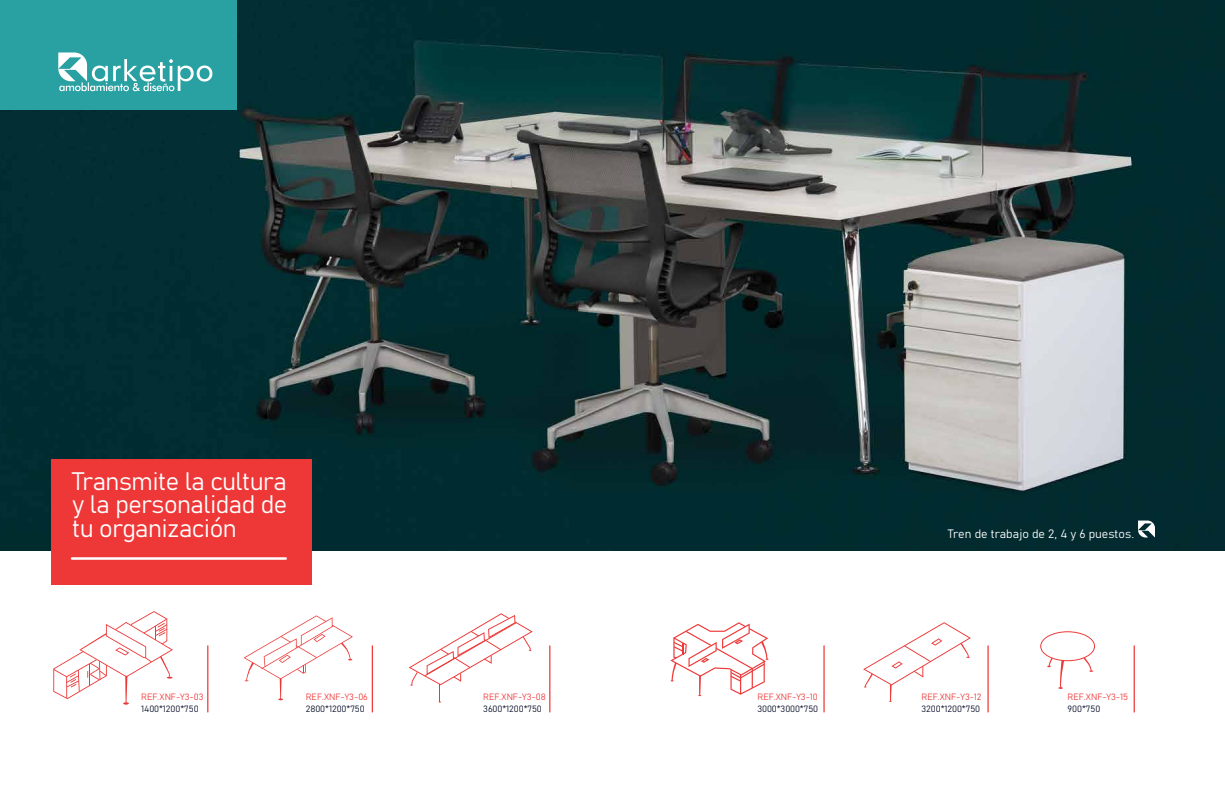
<style>
.page{position:relative;width:1225px;height:797px;background:#fff}
.page>*{position:absolute;margin:0;border:0;box-sizing:border-box;transform-origin:0 0}
.t1{font:25px/23.3px "Bahnschrift";letter-spacing:-.02em;color:#fff;text-align:justify}
.t2{font:12px "Bahnschrift";color:#fff}
.t3{font:9px "Bahnschrift";color:#ee3838}
.t4{font:9px "Bahnschrift";color:#071029}
</style>
<div class="page">
<svg style="left:53px;top:611px;width:120px;height:94px"></svg>
<img style="left:0;top:0;width:1224px;height:551px">
<svg style="left:243px;top:615px;width:110px;height:85px"></svg>
<svg style="left:1040px;top:631px;width:54px;height:58px"></svg>
<div style="left:51px;top:459px;width:261px;height:126px;background:#ee3838"></div>
<svg style="left:70px;top:557px;width:217px;height:3px"></svg>
<svg style="left:1137px;top:521px;width:17px;height:17px"></svg>
<svg style="left:207px;top:645px;width:1px;height:68px"></svg>
<svg style="left:371px;top:645px;width:2px;height:68px"></svg>
<svg style="left:549px;top:645px;width:1px;height:68px"></svg>
<svg style="left:823px;top:645px;width:1px;height:68px"></svg>
<svg style="left:987px;top:645px;width:1px;height:68px"></svg>
<svg style="left:1133px;top:645px;width:1px;height:68px"></svg>
<svg style="left:409px;top:613px;width:123px;height:90px"></svg>
<svg style="left:863px;top:622px;width:107px;height:80px"></svg>
<svg style="left:670px;top:622px;width:98px;height:74px"></svg>
<div style="left:0;top:1px;width:237px;height:109px;background:#29a1a3"></div>
<svg style="left:58px;top:53px;width:154px;height:38px"></svg>
<h1 class="t1" style="left:72px;top:468px;width:217px">Transmite la cultura y la personalidad de tu organización</h1>
<p class="t3" style="left:141px;top:690px;width:64px">REF.XNF-Y3-03</p>
<p class="t4" style="left:141px;top:702px;width:59px">1400*1200*750</p>
<p class="t3" style="left:306px;top:690px;width:64px">REF.XNF-Y3-06</p>
<p class="t4" style="left:306px;top:702px;width:61px">2800*1200*750</p>
<p class="t3" style="left:483px;top:690px;width:64px">REF.XNF-Y3-08</p>
<p class="t4" style="left:483px;top:702px;width:60px">3600*1200*750</p>
<p class="t3" style="left:757px;top:690px;width:62px">REF.XNF-Y3-10</p>
<p class="t4" style="left:757px;top:702px;width:62px">3000*3000*750</p>
<h2 class="t2" style="left:947px;top:524px;width:187px">Tren de trabajo de 2, 4 y 6 puestos.</h2>
<p class="t3" style="left:921px;top:690px;width:62px">REF.XNF-Y3-12</p>
<p class="t4" style="left:921px;top:702px;width:60px">3200*1200*750</p>
<p class="t3" style="left:1067px;top:690px;width:62px">REF.XNF-Y3-15</p>
<p class="t4" style="left:1067px;top:702px;width:34px">900*750</p>
</div>
